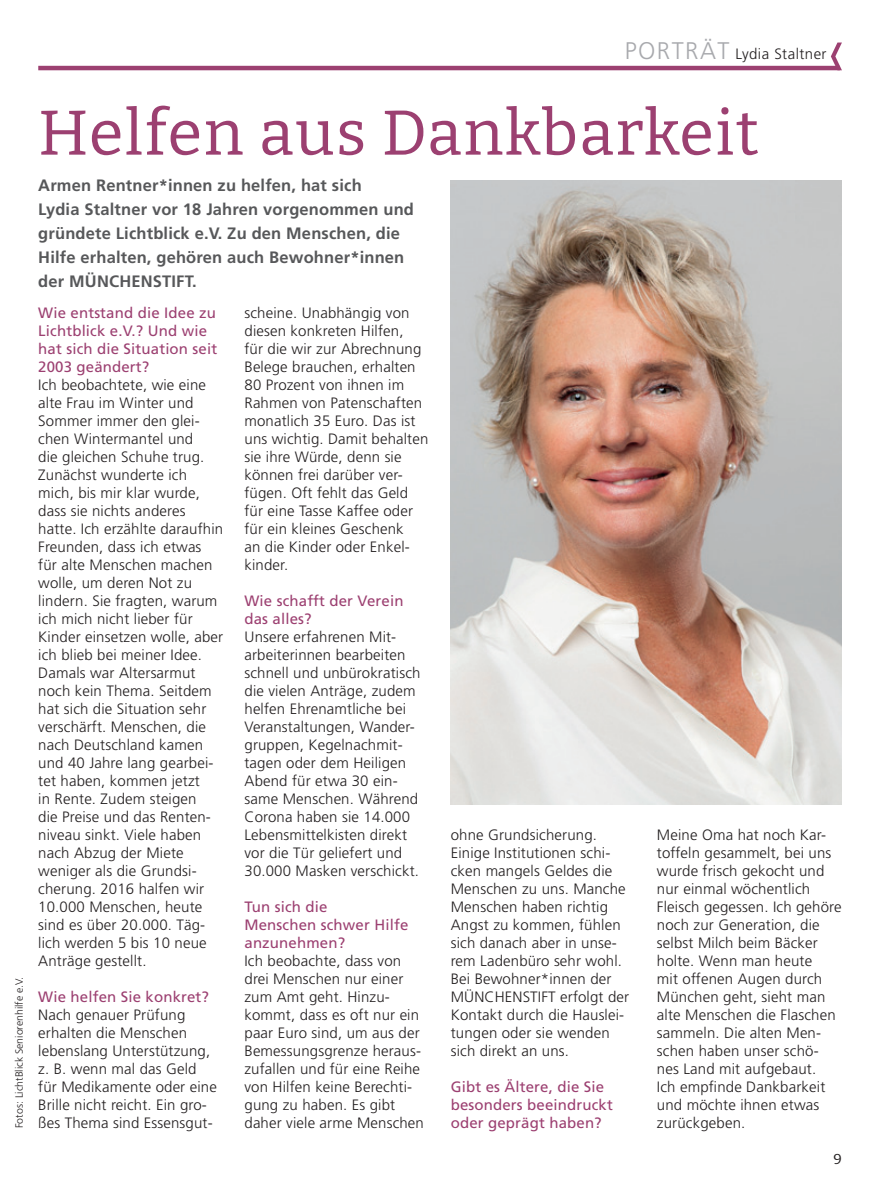
<style>
.page{position:relative;width:893px;height:1191px;background:#fff}
.page>*{position:absolute;margin:0;border:0;box-sizing:border-box;transform-origin:0 0}
.t1{font:63px "Bitter Pro";letter-spacing:.025em;color:#9c4071}
.t2{font:700 16.5px/24px "Frutiger";letter-spacing:.01em;color:#57585a}
.t3{font:300 15px/18px "Frutiger";letter-spacing:.01em;color:#231f20}
.t4{font:15px/18px "Frutiger";letter-spacing:.01em;color:#9c4071}
.t5{font:300 15px "Frutiger";letter-spacing:.03em;color:#231f20}
.t6{font:14.25px "Bitter Pro";color:#231f20}
.t7{font:300 10.5px "Frutiger";color:#231f20}
.s1{font-size:24px;color:#a8a9ad}
</style>
<div class="page">
<hr style="left:38px;top:66px;width:802px;height:4px;background:#9c4071">
<svg style="left:831px;top:43px;width:11px;height:27px"></svg>
<img style="left:451px;top:180px;width:391px;height:624px">
<p class="t5" style="left:625px;top:46px;width:203px"><span class="s1">PORTRÄT</span> Lydia Staltner</p>
<p class="t7" style="left:13px;top:1128px;width:153px;rotate:-90deg">Fotos: LichtBlick Seniorenhilfe e.V.</p>
<h1 class="t1" style="left:38px;top:86px;width:722px">Helfen aus Dankbarkeit</h1>
<p class="t2" style="left:38px;top:173px;width:377px">Armen Rentner*innen zu helfen, hat sich<br>Lydia Staltner vor 18 Jahren vorgenommen und gründete Lichtblick e.V. Zu den Menschen, die Hilfe erhalten, gehören auch Bewohner*innen der MÜNCHENSTIFT.</p>
<p class="t4" style="left:38px;top:303px;width:180px">Wie entstand die Idee zu<br>Lichtblick e.V.? Und wie hat sich die Situation seit<br>2003 geändert?</p>
<p class="t3" style="left:38px;top:376px;width:186px">Ich beobachtete, wie eine alte Frau im Winter und<br>Sommer immer den glei&shy;chen Wintermantel und<br>die gleichen Schuhe trug.<br>Zunächst wunderte ich mich, bis mir klar wurde, dass sie nichts anderes hatte. Ich erzählte daraufhin<br>Freunden, dass ich etwas für alte Menschen machen wolle, um deren Not zu lindern. Sie fragten, warum ich mich nicht lieber für<br>Kinder einsetzen wolle, aber ich blieb bei meiner Idee.<br>Damals war Altersarmut noch kein Thema. Seitdem hat sich die Situation sehr verschärft. Menschen, die nach Deutschland kamen und 40 Jahre lang gearbei&shy;tet haben, kommen jetzt<br>in Rente. Zudem steigen<br>die Preise und das Renten&shy;niveau sinkt. Viele haben nach Abzug der Miete weniger als die Grundsi&shy;cherung. 2016 halfen wir<br>10.000 Menschen, heute sind es über 20.000. Täg&shy;lich werden 5 bis 10 neue<br>Anträge gestellt.</p>
<p class="t4" style="left:38px;top:987px;width:172px">Wie helfen Sie konkret?</p>
<p class="t3" style="left:38px;top:1006px;width:180px">Nach genauer Prüfung erhalten die Menschen lebenslang Unterstützung, z. B. wenn mal das Geld für Medikamente oder eine<br>Brille nicht reicht. Ein gro&shy;ßes Thema sind Essensgut-</p>
<p class="t3" style="left:244px;top:304px;width:185px">scheine. Unabhängig von diesen konkreten Hilfen,<br>für die wir zur Abrechnung<br>Belege brauchen, erhalten<br>80 Prozent von ihnen im<br>Rahmen von Patenschaften monatlich 35 Euro. Das ist uns wichtig. Damit behalten sie ihre Würde, denn sie können frei darüber ver&shy;fügen. Oft fehlt das Geld für eine Tasse Kaffee oder für ein kleines Geschenk<br>an die Kinder oder Enkel&shy;kinder.</p>
<p class="t4" style="left:244px;top:591px;width:161px">Wie schafft der Verein das alles?</p>
<p class="t3" style="left:244px;top:628px;width:178px">Unsere erfahrenen Mit&shy;arbeiterinnen bearbeiten schnell und unbürokratisch die vielen Anträge, zudem helfen Ehrenamtliche bei<br>Veranstaltungen, Wander&shy;gruppen, Kegelnachmit&shy;tagen oder dem Heiligen<br>Abend für etwa 30 ein&shy;same Menschen. Während<br>Corona haben sie 14.000<br>Lebensmittelkisten direkt vor die Tür geliefert und<br>30.000 Masken verschickt.</p>
<p class="t4" style="left:244px;top:897px;width:165px">Tun sich die<br>Menschen schwer Hilfe anzunehmen?</p>
<p class="t3" style="left:244px;top:952px;width:181px">Ich beobachte, dass von drei Menschen nur einer zum Amt geht. Hinzu&shy;kommt, dass es oft nur ein paar Euro sind, um aus der<br>Bemessungsgrenze heraus&shy;zufallen und für eine Reihe von Hilfen keine Berechti&shy;gung zu haben. Es gibt daher viele arme Menschen</p>
<p class="t3" style="left:451px;top:826px;width:180px">ohne Grundsicherung.<br>Einige Institutionen schi&shy;cken mangels Geldes die<br>Menschen zu uns. Manche<br>Menschen haben richtig<br>Angst zu kommen, fühlen sich danach aber in unse&shy;rem Ladenbüro sehr wohl.<br>Bei Bewohner*innen der<br>MÜNCHENSTIFT erfolgt der<br>Kontakt durch die Hauslei&shy;tungen oder sie wenden sich direkt an uns.</p>
<p class="t4" style="left:451px;top:1077px;width:164px">Gibt es Ältere, die Sie besonders beeindruckt oder geprägt haben?</p>
<p class="t3" style="left:657px;top:826px;width:186px">Meine Oma hat noch Kar&shy;toffeln gesammelt, bei uns wurde frisch gekocht und nur einmal wöchentlich<br>Fleisch gegessen. Ich gehöre noch zur Generation, die selbst Milch beim Bäcker holte. Wenn man heute<br>mit offenen Augen durch<br>München geht, sieht man alte Menschen die Flaschen sammeln. Die alten Men&shy;schen haben unser schö&shy;nes Land mit aufgebaut.<br>Ich empfinde Dankbarkeit und möchte ihnen etwas</p>
<p class="t3" style="left:657px;top:1114px;width:90px">zurückgeben.</p>
<p class="t6" style="left:834px;top:1148px;width:10px">9</p>
</div>
